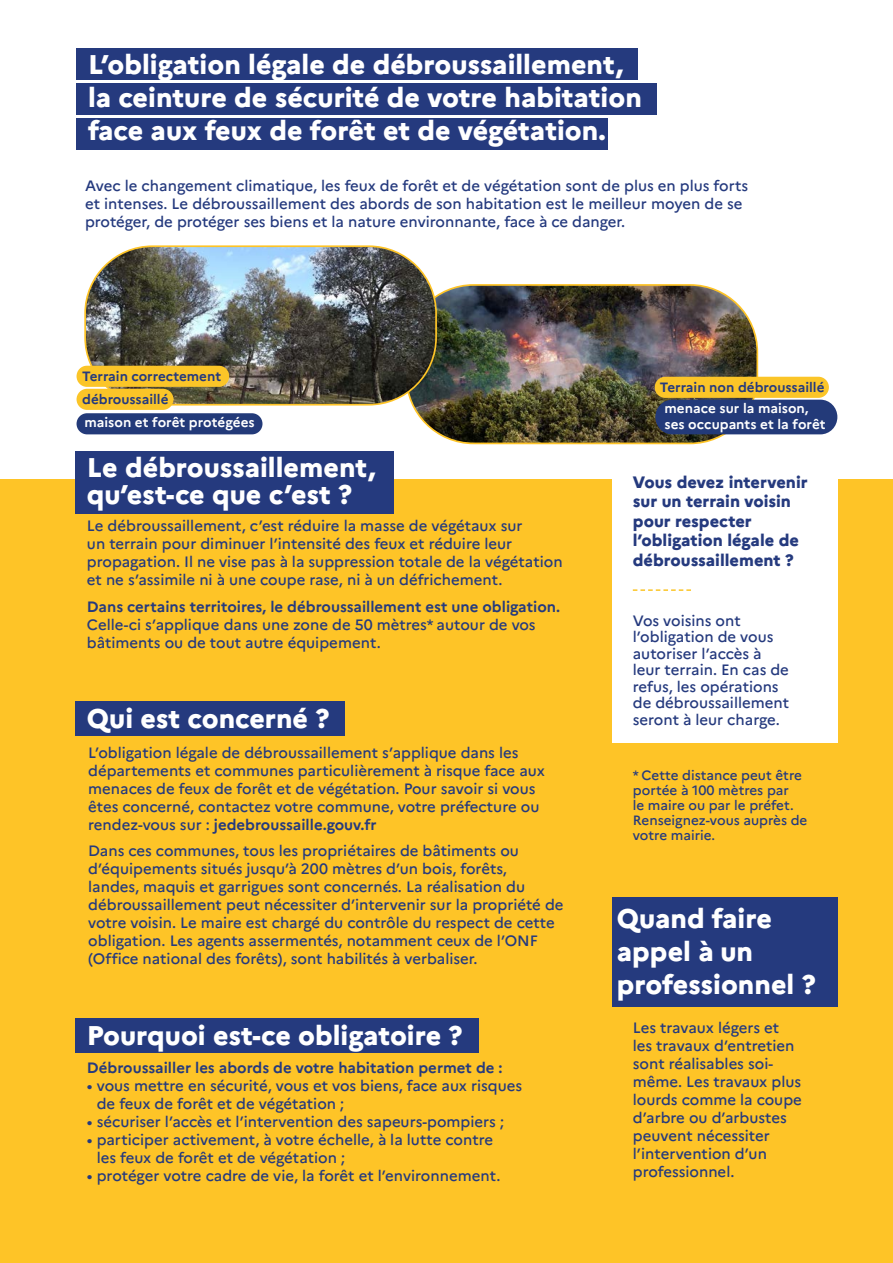
<style>
.page{position:relative;width:893px;height:1263px;background:#fff}
.page>*{position:absolute;margin:0;border:0;box-sizing:border-box;transform-origin:0 0}
.t1{font:800 27px/33px "Marianne";color:#fff}
.t2{font:800 16.5px/19.5px "Marianne";color:#253a7e}
.t3{font:500 15px/18px "Marianne";color:#253a7e}
.t4{font:700 15px "Marianne";color:#253a7e}
.t5{font:500 13.5px/15px "Marianne";color:#253a7e}
.t6{font:700 13.5px/16.2px "Marianne";color:#fff}
.t7{font:700 13.5px/22.5px "Marianne";color:#253a7e}
.s1{font-weight:700}
</style>
<div class="page">
<div style="left:0;top:480px;width:893px;height:783px;background:#fec427"></div>
<div style="left:77px;top:48px;width:561px;height:32px;background:#253a7e"></div>
<div style="left:77px;top:83px;width:580px;height:32px;background:#253a7e"></div>
<div style="left:77px;top:118px;width:531px;height:32px;background:#253a7e"></div>
<div style="left:75px;top:451px;width:319px;height:62px;background:#253a7e"></div>
<div style="left:75px;top:702px;width:270px;height:34px;background:#253a7e"></div>
<div style="left:75px;top:1018px;width:404px;height:34px;background:#253a7e"></div>
<div style="left:612px;top:455px;width:225px;height:287px;background:#fff"></div>
<svg style="left:633px;top:589px;width:58px;height:2px"></svg>
<div style="left:612px;top:897px;width:225px;height:109px;background:#253a7e"></div>
<img style="left:412px;top:285px;width:345px;height:158px">
<div style="left:406px;top:284px;width:352px;height:160px;border:2px solid #fec427;border-radius:67px"></div>
<img style="left:85px;top:248px;width:351px;height:157px">
<div style="left:84px;top:245px;width:353px;height:161px;border:2px solid #fec427;border-radius:67px"></div>
<div style="left:77px;top:389px;width:96px;height:21px;background:#fbc528;border-radius:11px"></div>
<div style="left:77px;top:413px;width:185px;height:21px;background:#233a79;border-radius:11px"></div>
<div style="left:77px;top:366px;width:152px;height:21px;background:#fbc528;border-radius:10px"></div>
<div style="left:655px;top:377px;width:174px;height:21px;background:#fbc528;border-radius:11px"></div>
<div style="left:655px;top:400px;width:182px;height:34px;background:#233a79;border-radius:17px"></div>
<p class="t1" style="left:88px;top:48px;width:555px">L’obligation légale de débroussaillement, la ceinture de sécurité de votre habitation face aux feux de forêt et de végétation.</p>
<p class="t3" style="left:85px;top:176px;width:665px">Avec le changement climatique, les feux de forêt et de végétation sont de plus en plus forts et intenses. Le débroussaillement des abords de son habitation est le meilleur moyen de se protéger, de protéger ses biens et la nature environnante, face à ce danger.</p>
<p class="t7" style="left:82px;top:365px;width:140px">Terrain correctement débroussaillé</p>
<p class="t7" style="left:660px;top:376px;width:166px">Terrain non débroussaillé</p>
<p class="t6" style="left:664px;top:400px;width:163px">menace sur la maison, ses occupants et la forêt</p>
<p class="t6" style="left:84px;top:414px;width:172px">maison et forêt protégées</p>
<p class="t1" style="left:87px;top:454px;width:290px;line-height:27px">Le débroussaillement, qu’est-ce que c’est ?</p>
<p class="t3" style="left:87px;top:517px;width:477px">Le débroussaillement, c’est réduire la masse de végétaux sur<br>un terrain pour diminuer l’intensité des feux et réduire leur propagation. Il ne vise pas à la suppression totale de la végétation et ne s’assimile ni à une coupe rase, ni à un défrichement.</p>
<p class="t3" style="left:87px;top:597px;width:475px"><span class="s1">Dans certains territoires, le débroussaillement est une obligation.<br></span>Celle-ci s’applique dans une zone de 50 mètres* autour de vos bâtiments ou de tout autre équipement.</p>
<p class="t1" style="left:87px;top:702px;width:244px">Qui est concerné ?</p>
<p class="t3" style="left:88px;top:743px;width:458px">L’obligation légale de débroussaillement s’applique dans les départements et communes particulièrement à risque face aux menaces de feux de forêt et de végétation. Pour savoir si vous êtes concerné, contactez votre commune, votre préfecture ou rendez-vous sur : <span class="s1">jedebroussaille.gouv.fr</span></p>
<p class="t3" style="left:88px;top:842px;width:477px">Dans ces communes, tous les propriétaires de bâtiments ou d’équipements situés jusqu’à 200 mètres d’un bois, forêts,<br>landes, maquis et garrigues sont concernés. La réalisation du débroussaillement peut nécessiter d’intervenir sur la propriété de votre voisin. Le maire est chargé du contrôle du respect de cette obligation. Les agents assermentés, notamment ceux de l’ONF (Office national des forêts), sont habilités à verbaliser.</p>
<p class="t1" style="left:87px;top:1019px;width:377px">Pourquoi est-ce obligatoire ?</p>
<p class="t4" style="left:87px;top:1058px;width:417px">Débroussailler les abords de votre habitation permet de :</p>
<p class="t3" style="left:97px;top:1077px;width:427px;text-indent:-10px">• vous mettre en sécurité, vous et vos biens, face aux risques de feux de forêt et de végétation ;</p>
<p class="t3" style="left:87px;top:1113px;width:419px">• sécuriser l’accès et l’intervention des sapeurs-pompiers ;</p>
<p class="t3" style="left:97px;top:1131px;width:398px;text-indent:-10px">• participer activement, à votre échelle, à la lutte contre les feux de forêt et de végétation ;</p>
<p class="t3" style="left:87px;top:1167px;width:415px">• protéger votre cadre de vie, la forêt et l’environnement.</p>
<p class="t2" style="left:633px;top:472px;width:176px">Vous devez intervenir sur un terrain voisin pour respecter l’obligation légale de débroussaillement ?</p>
<p class="t3" style="left:633px;top:612px;width:158px;line-height:16.5px">Vos voisins ont l’obligation de vous autoriser l’accès à leur terrain. En cas de refus, les opérations de débroussaillement seront à leur charge.</p>
<p class="t5" style="left:633px;top:767px;width:176px">* Cette distance peut être portée à 100 mètres par<br>le maire ou par le préfet.<br>Renseignez-vous auprès de votre mairie.</p>
<p class="t1" style="left:617px;top:902px;width:200px">Quand faire appel à un professionnel ?</p>
<p class="t3" style="left:633px;top:1018px;width:171px">Les travaux légers et les travaux d’entretien sont réalisables soi&shy;même. Les travaux plus lourds comme la coupe d’arbre ou d’arbustes peuvent nécessiter l’intervention d’un professionnel.</p>
</div>
